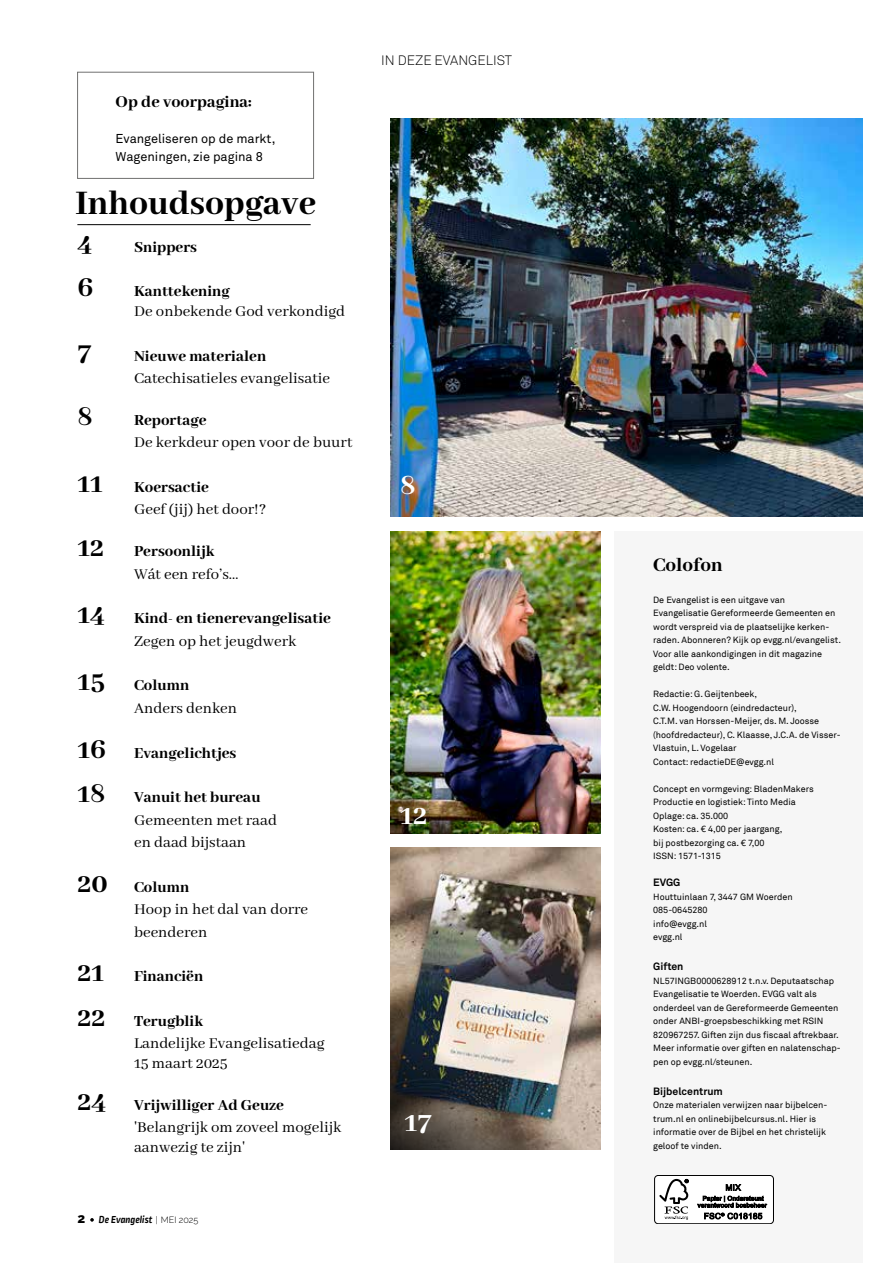
<style>
.page{position:relative;width:893px;height:1263px;background:#fff}
.page>*{position:absolute;margin:0;border:0;box-sizing:border-box;transform-origin:0 0}
.t1{font:800 37.5px "Abhaya Libre";color:#000}
.t2{font:800 30px "Abhaya Libre";color:#fff}
.t3{font:800 29.4px "Abhaya Libre";color:#000}
.t4{font:800 21px "Abhaya Libre";color:#000}
.t5{font:800 18px "Abhaya Libre";color:#000}
.t6{font:16.8px/22.4px "Abhaya Libre";color:#000}
.t7{font:800 16.8px/22.4px "Abhaya Libre";color:#000}
.t8{font:13.5px "Akkurat Light Pro";color:#000}
.t9{font:12.75px/18px "Akkurat Pro";color:#000}
.t10{font:italic 700 10.65px "Ropa Soft Pro";color:#000}
.t11{font:700 10.5px "Akkurat Pro";color:#000}
.t12{font:9px/13.5px "Akkurat";color:#000}
.s1{font-weight:800;font-size:29.4px}
.s2{font-weight:800}
.s3{font-size:29.4px}
.s4{font-weight:400}
.s5{font-family:"Raleway";font-weight:800;font-style:normal;font-size:13.5px}
.s6{font-family:"Raleway";font-weight:300;font-style:normal;font-size:9px}
</style>
<div class="page">
<img style="left:390px;top:119px;width:473px;height:398px">
<img style="left:390px;top:531px;width:210px;height:302px">
<img style="left:390px;top:847px;width:210px;height:153px">
<hr style="left:77px;top:224px;width:234px;height:1px;background:#000">
<img style="left:390px;top:1000px;width:210px;height:149px">
<div style="left:77px;top:72px;width:237px;height:107px;border:1px solid #717170"></div>
<div style="left:615px;top:531px;width:248px;height:732px;background:#f6f6f6"></div>
<svg style="left:655px;top:1175px;width:118px;height:49px"></svg>
<svg style="left:90px;top:1218px;width:4px;height:4px"></svg>
<h3 class="t5" style="left:116px;top:91px;width:138px">Op de voorpagina:</h3>
<h3 class="t9" style="left:116px;top:129px;width:161px">Evangeliseren op de markt,<br>Wageningen, zie pagina 8</h3>
<h1 class="t1" style="left:76px;top:182px;width:242px">Inhoudsopgave</h1>
<h3 class="t3" style="left:77px;top:227px;width:17px">4</h3>
<h3 class="t7" style="left:134px;top:236px;width:65px">Snippers</h3>
<h3 class="t3" style="left:77px;top:272px;width:17px">6</h3>
<h3 class="t7" style="left:134px;top:281px;width:97px">Kanttekening</h3>
<h3 class="t6" style="left:134px;top:300px;width:213px">De onbekende God verkondigd</h3>
<h3 class="t3" style="left:77px;top:336px;width:15px">7</h3>
<h3 class="t7" style="left:134px;top:345px;width:134px">Nieuwe materialen</h3>
<h3 class="t6" style="left:134px;top:367px;width:198px">Catechisatieles evangelisatie</h3>
<h3 class="t3" style="left:77px;top:400px;width:17px">8</h3>
<h3 class="t7" style="left:134px;top:409px;width:74px">Reportage</h3>
<h3 class="t6" style="left:134px;top:432px;width:220px">De kerkdeur open voor de buurt</h3>
<h3 class="t6" style="left:134px;top:476px;width:134px;text-indent:-57px"><span class="s1">11</span> <span class="s2">Koersactie<br></span>Geef (jij) het door!?</h3>
<h3 class="t6" style="left:134px;top:541px;width:106px;text-indent:-57px"><span class="s1">12</span> <span class="s2">Persoonlijk<br></span>Wát een refo’s…</h3>
<h3 class="t7" style="left:134px;top:608px;width:198px;text-indent:-57px"><span class="s3">14</span> Kind- en tienerevangelisatie<br><span class="s4">Zegen op het jeugdwerk</span></h3>
<h3 class="t6" style="left:134px;top:675px;width:105px;text-indent:-57px"><span class="s1">15</span> <span class="s2">Column<br></span>Anders denken</h3>
<h3 class="t7" style="left:77px;top:742px;width:160px"><span class="s3">16</span> Evangelichtjes</h3>
<h3 class="t6" style="left:134px;top:787px;width:144px;text-indent:-57px"><span class="s1">18</span> <span class="s2">Vanuit het bureau<br></span>Gemeenten met raad en daad bijstaan</h3>
<h3 class="t6" style="left:134px;top:876px;width:176px;text-indent:-57px"><span class="s1">20</span> <span class="s2">Column<br></span>Hoop in het dal van dorre beenderen</h3>
<h3 class="t7" style="left:77px;top:966px;width:127px"><span class="s3">21</span> Financiën</h3>
<h3 class="t6" style="left:134px;top:1011px;width:192px;text-indent:-57px"><span class="s1">22</span> <span class="s2">Terugblik<br></span>Landelijke Evangelisatiedag</h3>
<h3 class="t6" style="left:134px;top:1052px;width:95px">15 maart 2025</h3>
<h3 class="t6" style="left:134px;top:1094px;width:209px;text-indent:-57px"><span class="s1">24</span> <span class="s2">Vrijwilliger Ad Geuze </span>'Belangrijk om zoveel mogelijk</h3>
<h3 class="t6" style="left:134px;top:1136px;width:113px">aanwezig te zijn'</h3>
<p class="t10" style="left:77px;top:1213px;width:122px"><span class="s5">2</span> De Evangelist <span class="s6">| MEI 2025</span></p>
<h3 class="t8" style="left:381px;top:52px;width:132px">IN DEZE EVANGELIST</h3>
<h2 class="t2" style="left:400px;top:469px;width:17px">8</h2>
<h2 class="t2" style="left:400px;top:798px;width:29px">12</h2>
<h2 class="t2" style="left:404px;top:1105px;width:29px">17</h2>
<h3 class="t4" style="left:653px;top:553px;width:71px">Colofon</h3>
<p class="t12" style="left:653px;top:593px;width:189px">De Evangelist is een uitgave van Evangelisatie Gereformeerde Gemeenten en wordt verspreid via de plaatselijke kerken&shy;raden. Abonneren? Kijk op evgg.nl/evangelist.<br>Voor alle aankondigingen in dit magazine geldt: Deo volente.</p>
<p class="t12" style="left:653px;top:687px;width:188px">Redactie: G. Geijtenbeek,<br>C.W. Hoogendoorn (eindredacteur),<br>C.T.M. van Horssen-Meijer, ds. M. Joosse (hoofdredacteur), C. Klaasse, J.C.A. de Visser-Vlastuin, L. Vogelaar<br>Contact: redactieDE@evgg.nl</p>
<p class="t12" style="left:653px;top:782px;width:162px">Concept en vormgeving: BladenMakers<br>Productie en logistiek: Tinto Media<br>Oplage: ca. 35.000<br>Kosten: ca. € 4,00 per jaargang,<br>bij postbezorging ca. € 7,00<br>ISSN: 1571-1315</p>
<p class="t11" style="left:653px;top:876px;width:29px">EVGG</p>
<p class="t12" style="left:653px;top:890px;width:141px">Houttuinlaan 7, 3447 GM Woerden<br>085-0645280<br>info@evgg.nl<br>evgg.nl</p>
<p class="t11" style="left:653px;top:960px;width:32px">Giften</p>
<p class="t12" style="left:653px;top:974px;width:189px">NL57INGB0000628912 t.n.v. Deputaatschap Evangelisatie te Woerden. EVGG valt als onderdeel van de Gereformeerde Gemeenten onder ANBI-groepsbeschikking met RSIN 820967257. Giften zijn dus fiscaal aftrekbaar.<br>Meer informatie over giften en nalatenschap&shy;pen op evgg.nl/steunen.</p>
<p class="t11" style="left:653px;top:1084px;width:71px">Bijbelcentrum</p>
<p class="t12" style="left:653px;top:1098px;width:176px">Onze materialen verwijzen naar bijbelcen&shy;trum.nl en onlinebijbelcursus.nl. Hier is informatie over de Bijbel en het christelijk geloof te vinden.</p>
</div>
